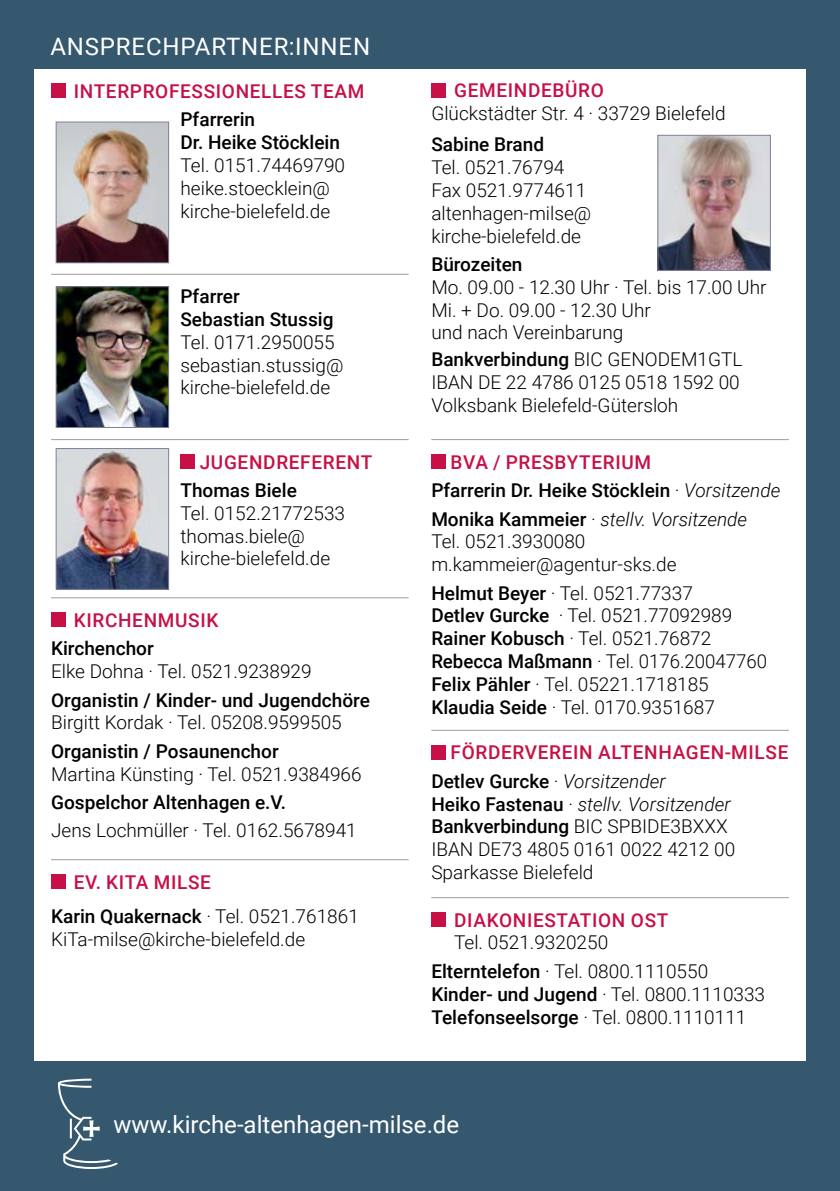
<style>
.page{position:relative;width:840px;height:1191px;background:#fff}
.page>*{position:absolute;margin:0;border:0;box-sizing:border-box;transform-origin:0 0}
.t1{font:24px "Roboto";color:#fff}
.t2{font:24px "Roboto";letter-spacing:.035em;color:#fff}
.t3{font:300 19px/22.8px "Roboto";color:#000}
.t4{font:500 19px/22.8px "Roboto";color:#000}
.t5{font:500 19px/28.4px "Roboto";letter-spacing:.035em;color:#c61046}
.s1{font-weight:500;color:#c61046}
.s2{font-weight:500}
.s3{color:#c61046}
.s4{font-weight:300}
.s5{font-weight:300;font-style:italic}
.s6{color:#000}
.s7{font-weight:300;color:#000}
.s8{font-weight:300;font-style:italic;color:#000}
.s9{font-style:italic}
</style>
<div class="page">
<div style="left:0;top:0;width:839px;height:1191px;background:#35586e"></div>
<div style="left:34px;top:69px;width:771px;height:991px;background:#fff"></div>
<hr style="left:51px;top:274px;width:357px;height:1px;background:#9c9c9d">
<hr style="left:51px;top:439px;width:357px;height:1px;background:#9c9c9d">
<hr style="left:51px;top:597px;width:357px;height:1px;background:#9c9c9d">
<hr style="left:51px;top:859px;width:357px;height:1px;background:#9c9c9d">
<div style="left:51px;top:84px;width:14px;height:14px;background:#c61046"></div>
<div style="left:180px;top:454px;width:14px;height:14px;background:#c61046"></div>
<div style="left:51px;top:612px;width:14px;height:15px;background:#c61046"></div>
<div style="left:51px;top:874px;width:14px;height:14px;background:#c61046"></div>
<svg style="left:58px;top:1078px;width:60px;height:91px"></svg>
<img style="left:659px;top:137px;width:109px;height:132px">
<div style="left:657px;top:135px;width:113px;height:136px;border:1px solid #808299"></div>
<img style="left:58px;top:123px;width:109px;height:138px">
<div style="left:56px;top:121px;width:113px;height:142px;border:1px solid #808299"></div>
<img style="left:58px;top:288px;width:109px;height:138px">
<div style="left:56px;top:286px;width:113px;height:142px;border:1px solid #808299"></div>
<img style="left:58px;top:450px;width:109px;height:138px">
<div style="left:56px;top:448px;width:113px;height:142px;border:1px solid #808299"></div>
<hr style="left:431px;top:439px;width:357px;height:1px;background:#9c9c9d">
<hr style="left:431px;top:730px;width:357px;height:1px;background:#9c9c9d">
<hr style="left:431px;top:897px;width:357px;height:1px;background:#9c9c9d">
<div style="left:431px;top:83px;width:14px;height:14px;background:#c61046"></div>
<div style="left:431px;top:454px;width:14px;height:14px;background:#c61046"></div>
<div style="left:431px;top:745px;width:14px;height:14px;background:#c61046"></div>
<div style="left:431px;top:912px;width:14px;height:14px;background:#c61046"></div>
<p class="t2" style="left:50px;top:29px;width:321px">ANSPRECHPARTNER:INNEN</p>
<p class="t5" style="left:74px;top:76px;width:292px">INTERPROFESSIONELLES TEAM</p>
<p class="t4" style="left:180px;top:107px;width:161px">Pfarrerin<br>Dr. Heike Stöcklein</p>
<p class="t3" style="left:180px;top:153px;width:166px">Tel. 0151.74469790 heike.stoecklein@ kirche-bielefeld.de</p>
<p class="t4" style="left:180px;top:284px;width:154px">Pfarrer<br>Sebastian Stussig</p>
<p class="t3" style="left:180px;top:330px;width:164px">Tel. 0171.2950055 sebastian.stussig@ kirche-bielefeld.de</p>
<p class="t5" style="left:200px;top:447px;width:174px">JUGENDREFERENT</p>
<p class="t4" style="left:180px;top:478px;width:118px">Thomas Biele</p>
<p class="t3" style="left:180px;top:501px;width:166px">Tel. 0152.21772533 thomas.biele@ kirche-bielefeld.de</p>
<p class="t5" style="left:74px;top:605px;width:146px">KIRCHENMUSIK</p>
<p class="t4" style="left:51px;top:636px;width:104px">Kirchenchor</p>
<p class="t3" style="left:51px;top:659px;width:262px">Elke Dohna · Tel. 0521.9238929</p>
<p class="t4" style="left:51px;top:687px;width:320px">Organistin / Kinder- und Jugendchöre</p>
<p class="t3" style="left:51px;top:710px;width:292px">Birgitt Kordak · Tel. 05208.9599505</p>
<p class="t4" style="left:51px;top:739px;width:229px">Organistin / Posaunenchor</p>
<p class="t3" style="left:51px;top:761px;width:312px">Martina Künsting · Tel. 0521.9384966</p>
<p class="t4" style="left:51px;top:790px;width:236px">Gospelchor Altenhagen e.V.</p>
<p class="t3" style="left:51px;top:818px;width:307px">Jens Lochmüller · Tel. 0162.5678941</p>
<p class="t3" style="left:51px;top:864px;width:309px;line-height:34.2px;text-indent:23px"><span class="s1">EV. KITA MILSE<br></span><span class="s2">Karin Quakernack</span> · Tel. 0521.761861</p>
<p class="t3" style="left:51px;top:926px;width:255px">KiTa-milse@kirche-bielefeld.de</p>
<p class="t5" style="left:454px;top:75px;width:151px">GEMEINDEBÜRO</p>
<p class="t3" style="left:431px;top:101px;width:296px">Glückstädter Str. 4 · 33729 Bielefeld</p>
<p class="t4" style="left:431px;top:132px;width:114px">Sabine Brand</p>
<p class="t3" style="left:431px;top:155px;width:161px">Tel. 0521.76794<br>Fax 0521.9774611 altenhagen-milse@ kirche-bielefeld.de</p>
<p class="t4" style="left:431px;top:252px;width:93px">Bürozeiten</p>
<p class="t3" style="left:431px;top:275px;width:336px">Mo. 09.00 - 12.30 Uhr · Tel. bis 17.00 Uhr<br>Mi. + Do. 09.00 - 12.30 Uhr<br>und nach Vereinbarung</p>
<p class="t3" style="left:431px;top:347px;width:312px"><span class="s2">Bankverbindung</span> BIC GENODEM1GTL<br>IBAN DE 22 4786 0125 0518 1592 00<br>Volksbank Bielefeld-Gütersloh</p>
<p class="t4" style="left:431px;top:447px;width:350px;line-height:28.4px;text-indent:19px"><span class="s3">BVA / PRESBYTERIUM<br></span>Pfarrerin Dr. Heike Stöcklein <span class="s4">·</span> <span class="s5">Vorsitzende<br></span>Monika Kammeier <span class="s4">·</span> <span class="s5">stellv. Vorsitzende</span></p>
<p class="t3" style="left:431px;top:529px;width:246px">Tel. 0521.3930080 m.kammeier@agentur-sks.de</p>
<p class="t3" style="left:431px;top:581px;width:337px"><span class="s2">Helmut Beyer</span> · Tel. 0521.77337<br><span class="s2">Detlev Gurcke</span> · Tel. 0521.77092989<br><span class="s2">Rainer Kobusch</span> · Tel. 0521.76872<br><span class="s2">Rebecca Maßmann</span> · Tel. 0176.20047760<br><span class="s2">Felix Pähler</span> · Tel. 05221.1718185<br><span class="s2">Klaudia Seide</span> · Tel. 0170.9351687</p>
<p class="t5" style="left:431px;top:737px;width:358px;text-indent:19px">FÖRDERVEREIN ALTENHAGEN-MILSE<br><span class="s6">Detlev Gurcke</span> <span class="s7">·</span> <span class="s8">Vorsitzender</span></p>
<p class="t3" style="left:431px;top:791px;width:305px"><span class="s2">Heiko Fastenau</span> · <span class="s9">stellv. Vorsitzender<br></span><span class="s2">Bankverbindung</span> BIC SPBIDE3BXXX<br>IBAN DE73 4805 0161 0022 4212 00<br>Sparkasse Bielefeld</p>
<p class="t5" style="left:454px;top:905px;width:216px">DIAKONIESTATION OST</p>
<p class="t3" style="left:431px;top:927px;width:278px;line-height:28.4px;text-indent:23px">Tel. 0521.9320250<br><span class="s2">Elterntelefon</span> · Tel. 0800.1110550</p>
<p class="t3" style="left:431px;top:981px;width:335px"><span class="s2">Kinder- und Jugend</span> · Tel. 0800.1110333<br><span class="s2">Telefonseelsorge</span> · Tel. 0800.1110111</p>
<p class="t1" style="left:113px;top:1107px;width:347px">www.kirche-altenhagen-milse.de</p>
</div>
